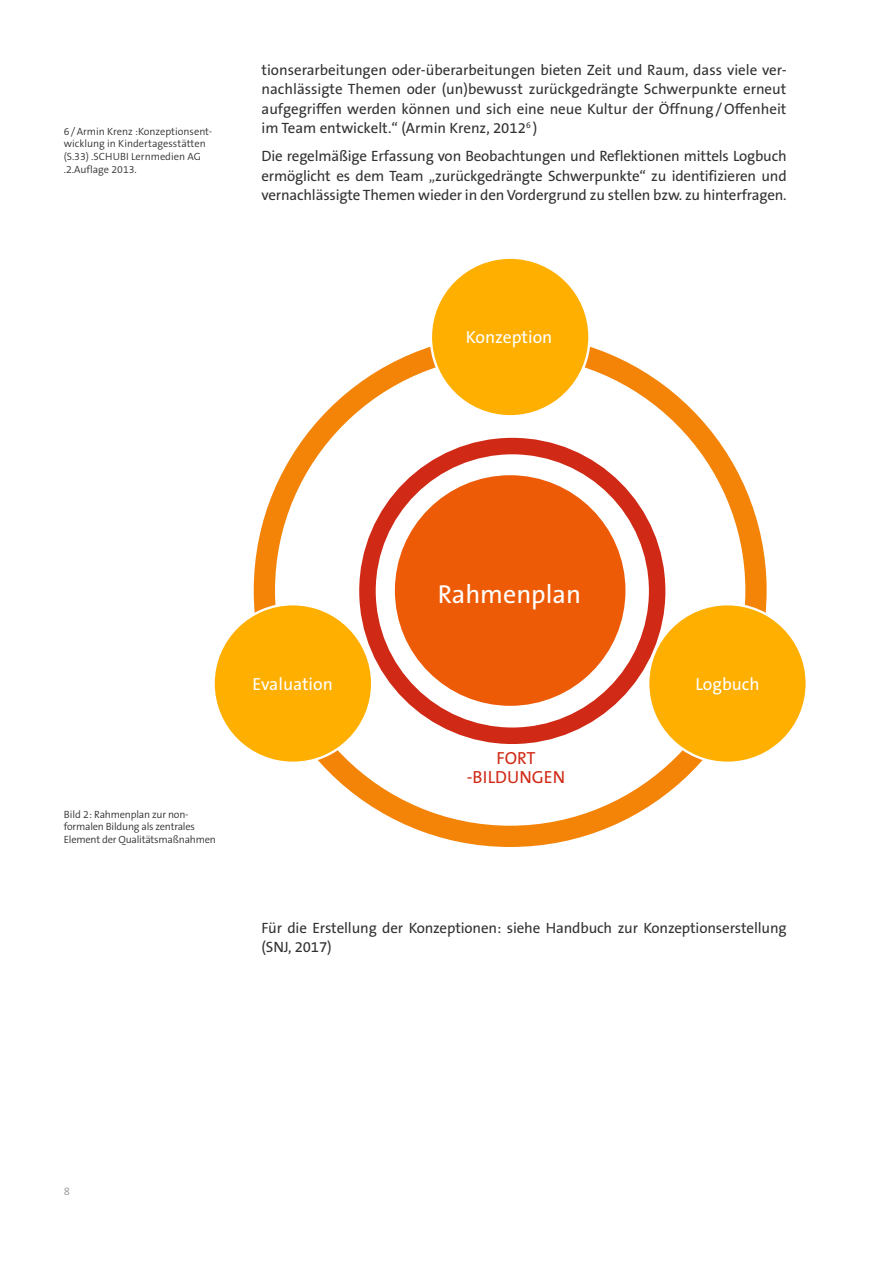
<style>
.page{position:relative;width:893px;height:1263px;background:#fff}
.page>*{position:absolute;margin:0;border:0;box-sizing:border-box;transform-origin:0 0}
.t1{font:25.95px "The Sans B5 Plain";color:#fff}
.t2{font:17.55px "The Sans B5 Plain";color:#fff}
.t3{font:17.55px/19.5px "The Sans B5 Plain";color:#d02a16;text-align:center}
.t4{font:15px/19.5px "The Sans B5 Plain";letter-spacing:-.01em;color:#323232;text-align:justify}
.t5{font:300 11.25px "The Sans B3";color:#898989}
.t6{font:300 10.5px/12.6px "The Sans B4";letter-spacing:-.01em;color:#323232}
.s1{color:#4c4c4c}
</style>
<div class="page">
<svg style="left:254px;top:346px;width:513px;height:501px"></svg>
<div style="left:394px;top:474px;width:233px;height:233px;background:#ee5b06;border-radius:50%"></div>
<div style="left:431px;top:258px;width:158px;height:158px;background:#ffaf00;border-radius:50%"></div>
<div style="left:648px;top:604px;width:159px;height:159px;background:#ffaf00;border-radius:50%"></div>
<div style="left:214px;top:604px;width:158px;height:159px;background:#ffaf00;border-radius:50%"></div>
<div style="left:359px;top:438px;width:306px;height:306px;border:16px solid #d02a16;border-radius:50%"></div>
<p class="t6" style="left:64px;top:125px;width:150px">6/Armin Krenz :Konzeptionsent&shy;wicklung in Kindertagesstätten (S.33) .SCHUBI Lernmedien AG .2.Auflage 2013.</p>
<p class="t4" style="left:261px;top:60px;width:527px">tionserarbeitungen oder-überarbeitungen bieten Zeit und Raum, dass viele ver&shy;nachlässigte Themen oder (un)bewusst zurückgedrängte Schwerpunkte erneut aufgegriffen werden können und sich eine neue Kultur der Öffnung/Offenheit im Team entwickelt.“ (Armin Krenz, 2012<sup>6</sup> )</p>
<p class="t4" style="left:261px;top:147px;width:527px">Die regelmäßige Erfassung von Beobachtungen und Reflektionen mittels Logbuch ermöglicht es dem Team <span class="s1">„</span>zurückgedrängte Schwerpunkte“ zu identifizieren und vernachlässigte Themen wieder in den Vordergrund zu stellen bzw. zu hinterfragen.</p>
<p class="t2" style="left:466px;top:328px;width:88px">Konzeption</p>
<p class="t6" style="left:64px;top:808px;width:154px">Bild 2: Rahmenplan zur non&shy;formalen Bildung als zentrales<br>Element der Qualitätsmaßnahmen</p>
<h1 class="t1" style="left:438px;top:581px;width:145px">Rahmenplan</h1>
<p class="t2" style="left:253px;top:675px;width:82px">Evaluation</p>
<p class="t2" style="left:696px;top:675px;width:66px">Logbuch</p>
<p class="t3" style="left:467px;top:749px;width:100px">FORT -BILDUNGEN</p>
<p class="t4" style="left:261px;top:918px;width:527px">Für die Erstellung der Konzeptionen: siehe Handbuch zur Konzeptionserstellung (SNJ, 2017)</p>
<p class="t5" style="left:64px;top:1185px;width:8px">8</p>
</div>
